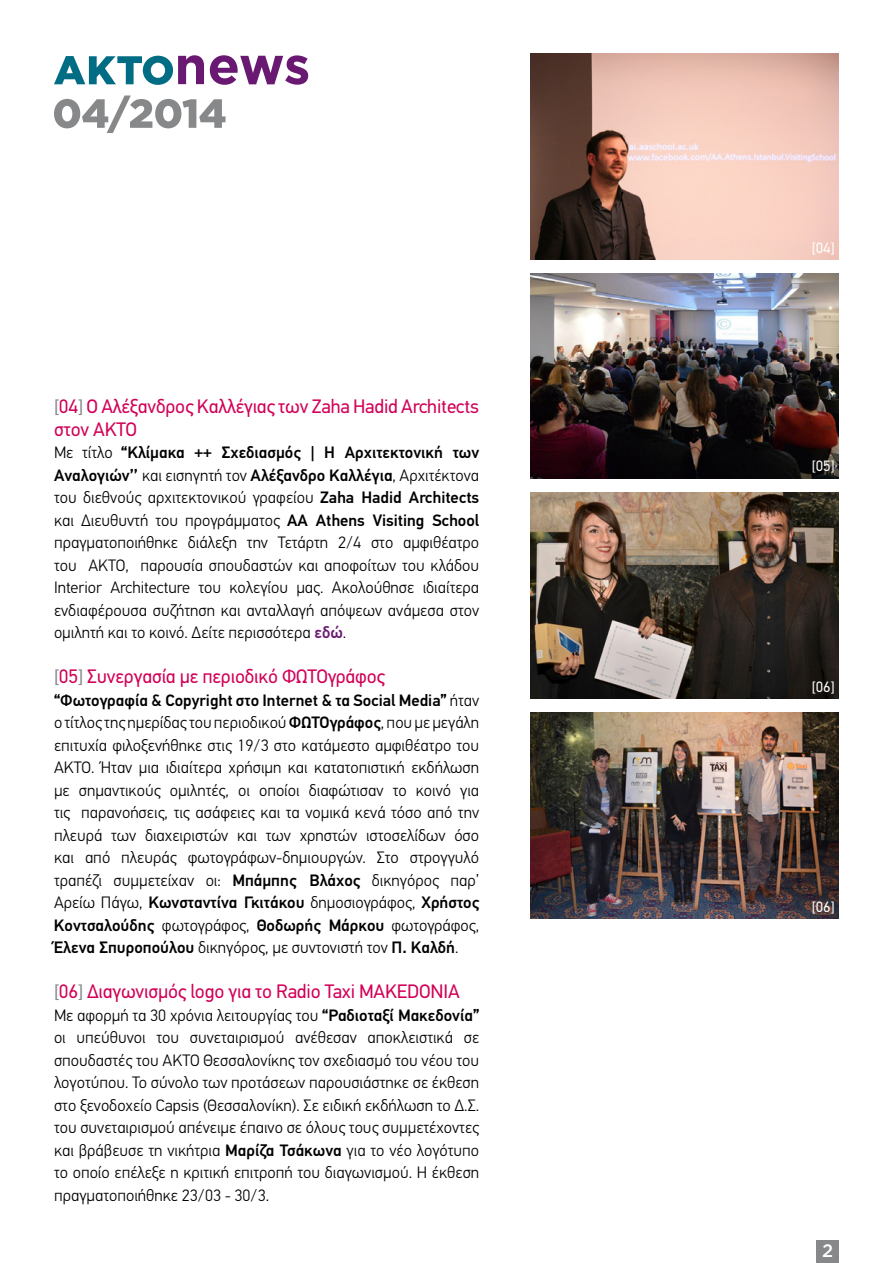
<style>
.page{position:relative;width:893px;height:1263px;background:#fff}
.page>*{position:absolute;margin:0;border:0;box-sizing:border-box;transform-origin:0 0}
.t1{font:19.5px/22.5px "PF Din Text Pro";letter-spacing:-.01em;color:#d20057}
.t2{font:500 18px "Gotham";color:#fff}
.t3{font:300 16.5px/22.5px "PF Din Text Pro";color:#000;text-align:justify}
.t4{font:15px "PF Din Text Pro";color:#fff}
.s1{color:#87888a}
.s2{font-weight:500}
.s3{font-weight:500;color:#6a1973}
</style>
<div class="page">
<svg style="left:210px;top:55px;width:98px;height:30px"></svg>
<svg style="left:54px;top:55px;width:150px;height:30px"></svg>
<img style="left:530px;top:54px;width:308px;height:205px">
<img style="left:530px;top:713px;width:309px;height:205px">
<img style="left:530px;top:493px;width:309px;height:205px">
<img style="left:530px;top:274px;width:309px;height:204px">
<div style="left:816px;top:1240px;width:23px;height:23px;background:#87888a"></div>
<svg style="left:54px;top:95px;width:172px;height:38px"></svg>
<p class="t1" style="left:54px;top:395px;width:427px"><span class="s1">[</span>04<span class="s1">]</span> Ο Αλέξανδρος Καλλέγιας των Zaha Hadid Architects στον ΑΚΤΟ</p>
<p class="t3" style="left:54px;top:442px;width:427px">Με τίτλο <span class="s2">“Κλίμακα ++ Σχεδιασμός | Η Αρχιτεκτονική των Αναλογιών’’</span> και εισηγητή τον <span class="s2">Αλέξανδρο Καλλέγια</span>, Αρχιτέκτονα του διεθνούς αρχιτεκτονικού γραφείου <span class="s2">Zaha Hadid Architects </span>και Διευθυντή του προγράμματος <span class="s2">AA Athens Visiting School </span>πραγματοποιήθηκε διάλεξη την Τετάρτη 2/4 στο αμφιθέατρο του ΑΚΤΟ, παρουσία σπουδαστών και αποφοίτων του κλάδου Interior Αrchitecture του κολεγίου μας. Ακολούθησε ιδιαίτερα ενδιαφέρουσα συζήτηση και ανταλλαγή απόψεων ανάμεσα στον ομιλητή και το κοινό. Δείτε περισσότερα <span class="s3">εδώ</span>.</p>
<p class="t1" style="left:54px;top:665px;width:332px"><span class="s1">[</span>05<span class="s1">]</span> Συνεργασία με περιοδικό ΦΩΤΟγράφος</p>
<p class="t3" style="left:54px;top:689px;width:427px"><span class="s2">“Φωτογραφία &amp; Copyright στο Internet &amp; τα Social Media”</span> ήταν ο τίτλος της ημερίδας του περιοδικού <span class="s2">ΦΩΤΟγράφος</span>, που με μεγάλη επιτυχία φιλοξενήθηκε στις 19/3 στο κατάμεστο αμφιθέατρο του ΑΚΤΟ. Ήταν μια ιδιαίτερα χρήσιμη και κατατοπιστική εκδήλωση με σημαντικούς ομιλητές, οι οποίοι διαφώτισαν το κοινό για τις παρανοήσεις, τις ασάφειες και τα νομικά κενά τόσο από την πλευρά των διαχειριστών και των χρηστών ιστοσελίδων όσο και από πλευράς φωτογράφων-δημιουργών. Στο στρογγυλό τραπέζι συμμετείχαν οι: <span class="s2">Μπάμπης Βλάχος</span> δικηγόρος παρ’ Αρείω Πάγω, <span class="s2">Κωνσταντίνα Γκιτάκου</span> δημοσιογράφος, <span class="s2">Χρήστος Κοντσαλούδης</span> φωτογράφος, <span class="s2">Θοδωρής Μάρκου</span> φωτογράφος, <span class="s2">Έλενα Σπυροπούλου</span> δικηγόρος, με συντονιστή τον <span class="s2">Π. Καλδή</span>.</p>
<p class="t1" style="left:54px;top:980px;width:407px"><span class="s1">[</span>06<span class="s1">]</span> Διαγωνισμός logo για το Radio Taxi MAKEDONIA</p>
<p class="t3" style="left:54px;top:1004px;width:427px">Με αφορμή τα 30 χρόνια λειτουργίας του <span class="s2">“Ραδιοταξί Μακεδονία” </span>οι υπεύθυνοι του συνεταιρισμού ανέθεσαν αποκλειστικά σε σπουδαστές του ΑΚΤΟ Θεσσαλονίκης τον σχεδιασμό του νέου του λογοτύπου. Το σύνολο των προτάσεων παρουσιάστηκε σε έκθεση στο ξενοδοχείο Capsis (Θεσσαλονίκη). Σε ειδική εκδήλωση το Δ.Σ. του συνεταιρισμού απένειμε έπαινο σε όλους τους συμμετέχοντες και βράβευσε τη νικήτρια <span class="s2">Μαρίζα Τσάκωνα</span> για το νέο λογότυπο το οποίο επέλεξε η κριτική επιτροπή του διαγωνισμού. Η έκθεση πραγματοποιήθηκε 23/03 - 30/3.</p>
<p class="t4" style="left:812px;top:239px;width:24px">[04]</p>
<p class="t4" style="left:812px;top:457px;width:24px">[05]</p>
<p class="t4" style="left:812px;top:678px;width:24px">[06]</p>
<p class="t4" style="left:812px;top:898px;width:24px">[06]</p>
<p class="t2" style="left:822px;top:1238px;width:13px">2</p>
</div>
